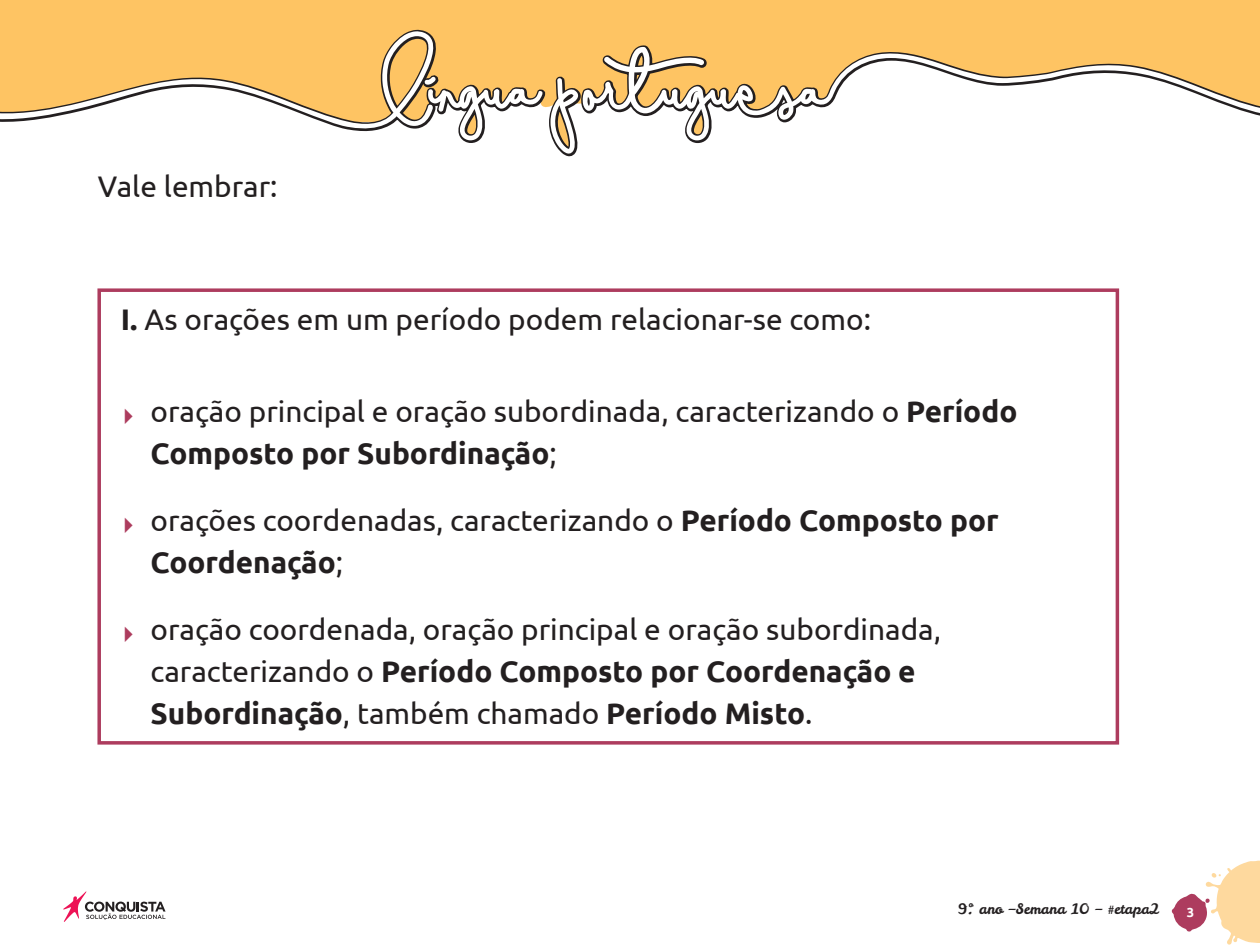
<style>
.page{position:relative;width:1260px;height:945px;background:#fff}
.page>*{position:absolute;margin:0;border:0;box-sizing:border-box;transform-origin:0 0}
._03_Texto_Geral_-_Nú{font:29.75px/42px "Ubuntu";color:#231f20}
._01_Texto_Geral{font:29.75px "Ubuntu";color:#231f20}
.t1{font:14.35px "Leckerli One";color:#231f20}
.t2{font:700 13.12px "Ubuntu";color:#fff}
.s1{font-weight:700}
</style>
<div class="page">
<svg style="left:1172px;top:861px;width:88px;height:84px"></svg>
<svg style="left:63px;top:891px;width:103px;height:31px"></svg>
<svg style="left:0;top:0;width:1260px;height:157px;background:#fdc970"></svg>
<svg style="left:0;top:31px;width:1260px;height:123px"></svg>
<div style="left:97px;top:288px;width:1022px;height:457px;border:4px solid #ad3c5e"></div>
<p class="_01_Texto_Geral" style="left:98px;top:168px;width:181px">Vale lembrar:</p>
<p class="_03_Texto_Geral_-_Nú" style="left:121px;top:297px;width:752px"><span class="s1">I.</span> As orações em um período podem relacionar-se como:</p>
<p class="_03_Texto_Geral_-_Nú" style="left:151px;top:390px;width:868px">oração principal e oração subordinada, caracterizando o <span class="s1">Período<br>Composto por Subordinação</span>;</p>
<p class="_03_Texto_Geral_-_Nú" style="left:151px;top:499px;width:850px">orações coordenadas, caracterizando o <span class="s1">Período Composto por<br>Coordenação</span>;</p>
<p class="_03_Texto_Geral_-_Nú" style="left:151px;top:608px;width:792px">oração coordenada, oração principal e oração subordinada, caracterizando o <span class="s1">Período Composto por Coordenação e<br>Subordinação</span>, também chamado <span class="s1">Período Misto</span>.</p>
<p class="t1" style="left:958px;top:899px;width:203px">9º. ano –Semana 10 – #etapa2</p>
<p class="t2" style="left:1187px;top:905px;width:9px">3</p>
</div>
